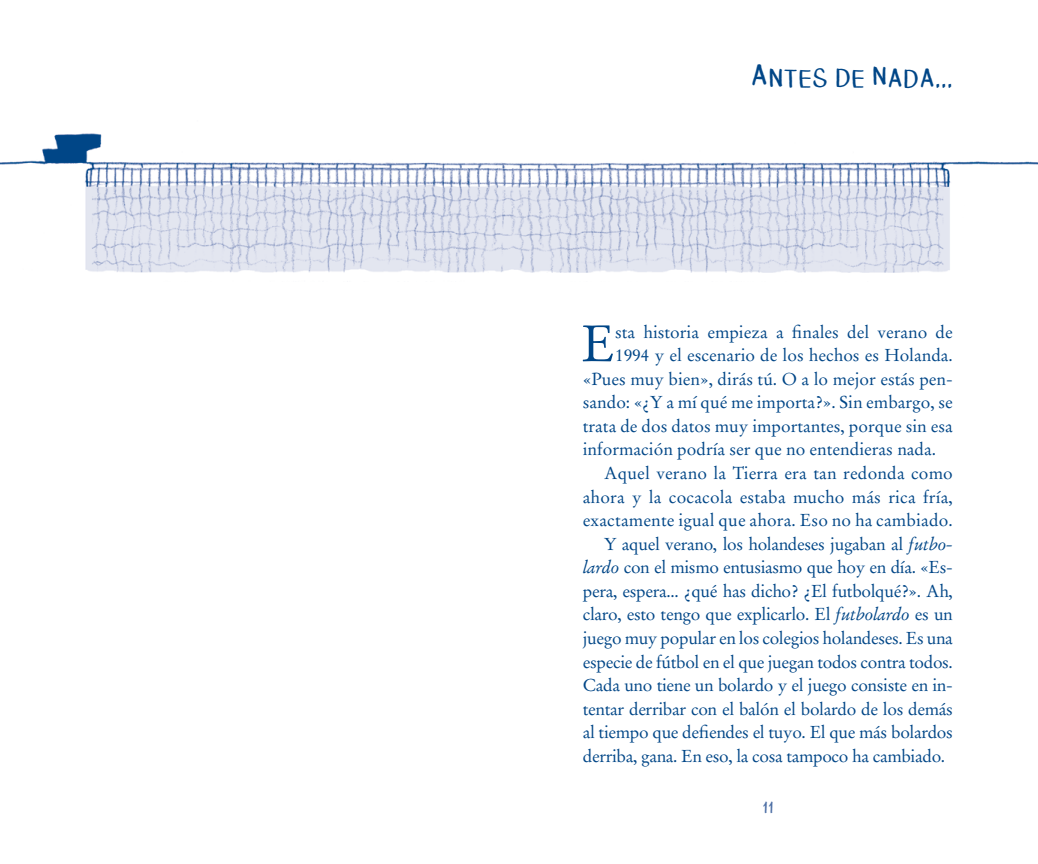
<style>
.page{position:relative;width:1038px;height:864px;background:#fff}
.page>*{position:absolute;margin:0;border:0;box-sizing:border-box;transform-origin:0 0}
.t1{font:50.85px "Stempel Garamond LT Std";color:#004687}
.t2{font:25.5px "Caballar";color:#004687;scale:.77 1}
.t3{font:17.25px "Stempel Garamond LT Std";letter-spacing:-.02em;color:#004687}
.t4{font:17.25px "Stempel Garamond LT Std";color:#004687}
.t5{font:17.25px "Stempel Garamond LT Std";letter-spacing:.01em;color:#004687}
.t6{font:15px "Caballar";color:#4d6fa5;scale:.8 1}
.s1{font-size:28.5px}
.s2{font-style:italic}
</style>
<div class="page">
<img style="left:0;top:133px;width:1037px;height:140px">
<h2 class="t2" style="left:751px;top:61px;width:263px"><span class="s1">A</span>NTES DE NADA...</h2>
<h1 class="t1" style="left:581px;top:313px;width:35px">E</h1>
<p class="t4" style="left:615px;top:321px;width:339px">sta historia empieza a finales del verano de</p>
<p class="t4" style="left:615px;top:344px;width:339px">1994 y el escenario de los hechos es Holanda.</p>
<p class="t4" style="left:583px;top:368px;width:371px">«Pues muy bien», dirás tú. O a lo mejor estás pen-</p>
<p class="t4" style="left:583px;top:392px;width:371px">sando: «¿Y a mí qué me importa?». Sin embargo, se</p>
<p class="t4" style="left:583px;top:415px;width:371px">trata de dos datos muy importantes, porque sin esa</p>
<p class="t4" style="left:583px;top:439px;width:355px">información podría ser que no entendieras nada.</p>
<p class="t5" style="left:604px;top:462px;width:350px">Aquel verano la Tierra era tan redonda como</p>
<p class="t5" style="left:583px;top:486px;width:371px">ahora y la cocacola estaba mucho más rica fría,</p>
<p class="t5" style="left:583px;top:509px;width:371px">exactamente igual que ahora. Eso no ha cambiado.</p>
<p class="t3" style="left:604px;top:533px;width:350px">Y aquel verano, los holandeses jugaban al <span class="s2">futbo-</span></p>
<p class="t3" style="left:583px;top:556px;width:371px"><span class="s2">lardo</span> con el mismo entusiasmo que hoy en día. «Es-</p>
<p class="t3" style="left:583px;top:580px;width:371px">pera, espera... ¿qué has dicho? ¿El futbolqué?». Ah,</p>
<p class="t3" style="left:583px;top:603px;width:371px">claro, esto tengo que explicarlo. El <span class="s2">futbolardo</span> es un</p>
<p class="t3" style="left:583px;top:627px;width:371px">juego muy popular en los colegios holandeses. Es una</p>
<p class="t3" style="left:583px;top:651px;width:371px">especie de fútbol en el que juegan todos contra todos.</p>
<p class="t3" style="left:583px;top:674px;width:371px">Cada uno tiene un bolardo y el juego consiste en in-</p>
<p class="t3" style="left:583px;top:698px;width:371px">tentar derribar con el balón el bolardo de los demás</p>
<p class="t3" style="left:583px;top:721px;width:371px">al tiempo que defiendes el tuyo. El que más bolardos</p>
<p class="t3" style="left:583px;top:745px;width:364px">derriba, gana. En eso, la cosa tampoco ha cambiado.</p>
<p class="t6" style="left:762px;top:797px;width:16px">11</p>
</div>
